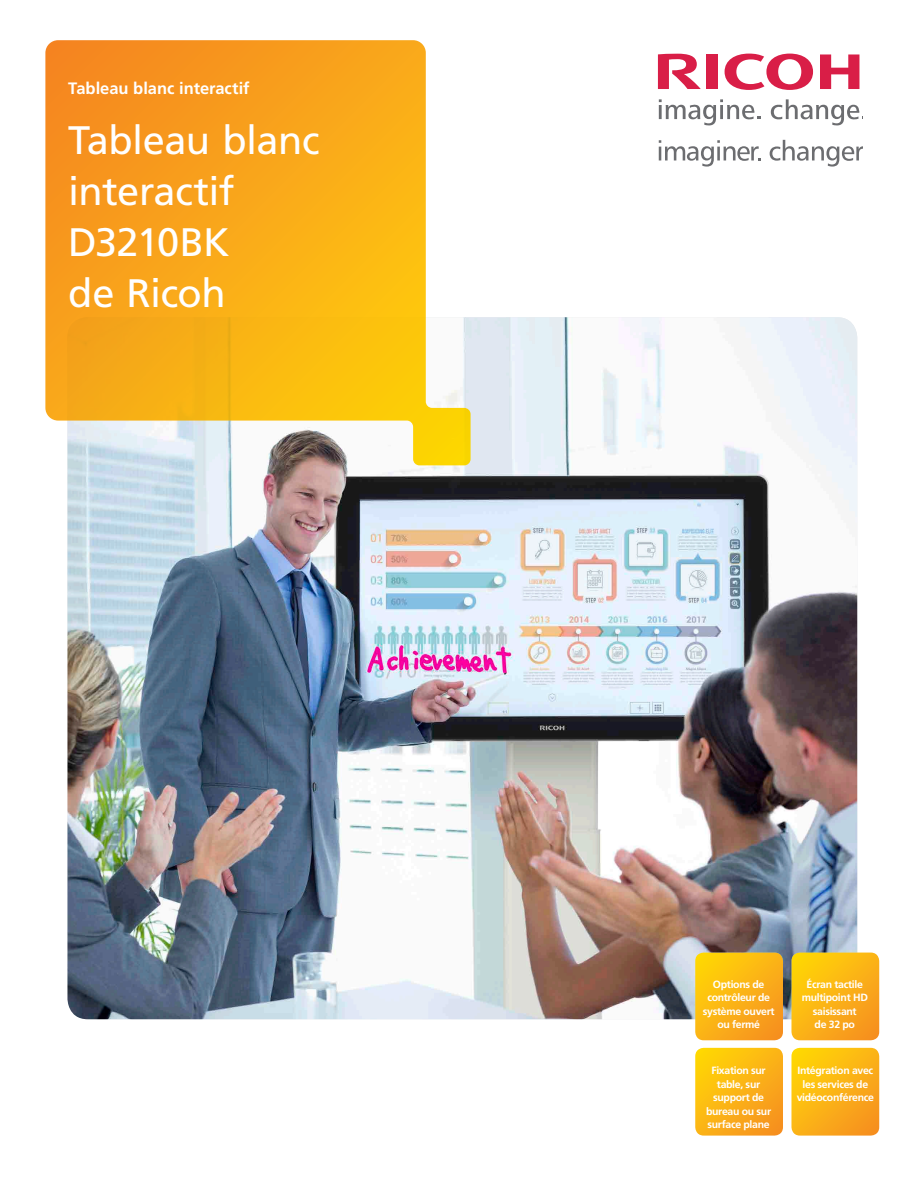
<style>
.page{position:relative;width:918px;height:1188px;background:#fff}
.page>*{position:absolute;margin:0;border:0;box-sizing:border-box;transform-origin:0 0}
.t1{font:39.75px/51px "Frutiger LT Std";letter-spacing:-.015em;color:#fff}
.t2{font:700 16.5px "Frutiger LT Std";color:#fff}
.t3{font:700 10.5px/13.5px "Frutiger LT Std";letter-spacing:-.03em;color:#fff;text-align:center}
</style>
<div class="page">
<img style="left:68px;top:317px;width:789px;height:702px">
<svg style="left:695px;top:953px;width:88px;height:87px;background:#fbb315"></svg>
<svg style="left:791px;top:953px;width:88px;height:87px;background:#fab315"></svg>
<svg style="left:695px;top:1048px;width:88px;height:88px;background:#fbb416"></svg>
<svg style="left:791px;top:1048px;width:88px;height:88px;background:#fbb416"></svg>
<svg style="left:45px;top:40px;width:426px;height:425px;background:#f6b63f"></svg>
<svg style="left:725px;top:54px;width:88px;height:36px"></svg>
<svg style="left:820px;top:54px;width:39px;height:35px"></svg>
<div style="left:706px;top:54px;width:12px;height:35px;background:#d91e47"></div>
<svg style="left:658px;top:54px;width:43px;height:35px"></svg>
<svg style="left:659px;top:99px;width:102px;height:27px"></svg>
<svg style="left:771px;top:99px;width:92px;height:27px"></svg>
<svg style="left:659px;top:140px;width:102px;height:27px"></svg>
<svg style="left:770px;top:140px;width:93px;height:27px"></svg>
<h2 class="t2" style="left:68px;top:79px;width:183px">Tableau blanc interactif</h2>
<h1 class="t1" style="left:68px;top:115px;width:253px">Tableau blanc interactif<br>D3210BK<br>de Ricoh</h1>
<p class="t3" style="left:802px;top:977px;width:68px">Écran tactile multipoint HD saisissant<br>de 32 po</p>
<p class="t3" style="left:703px;top:977px;width:73px">Options de contrôleur de système ouvert ou fermé</p>
<p class="t3" style="left:706px;top:1064px;width:67px">Fixation sur table, sur support de bureau ou sur surface plane</p>
<p class="t3" style="left:797px;top:1064px;width:79px">Intégration avec les services de vidéoconférence</p>
</div>
